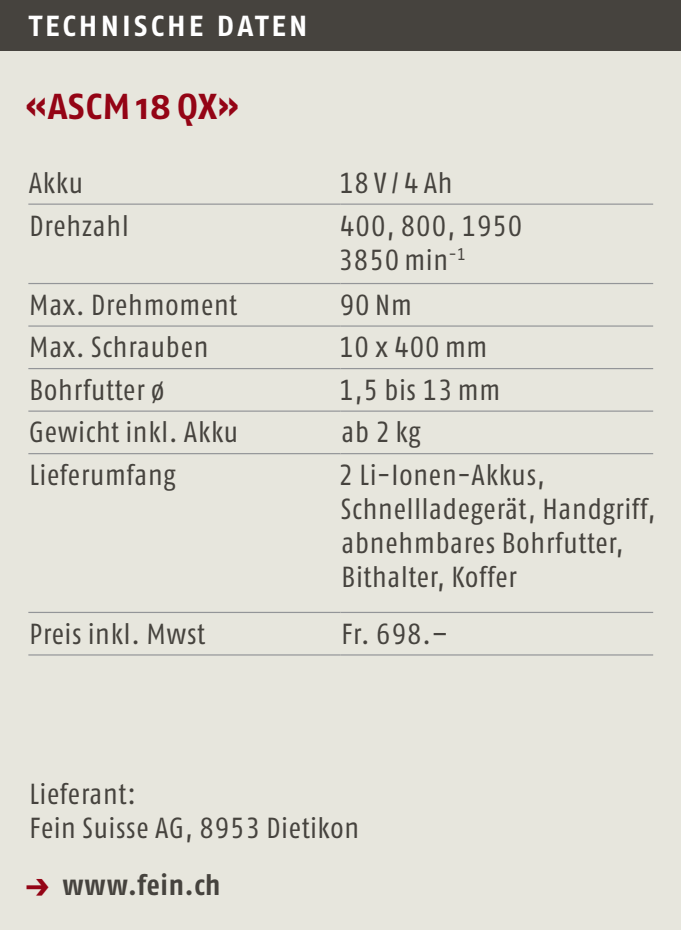
<style>
.page{position:relative;width:681px;height:930px;background:#fff}
.page>*{position:absolute;margin:0;border:0;box-sizing:border-box;transform-origin:0 0}
.t1{font:700 36px "Fago OT";letter-spacing:.02em;color:#940415}
.t2{font:condensed 28.8px/34px "Fago OT";letter-spacing:.03em;color:#46433e}
.t3{font:700 28.8px "Fago OT";letter-spacing:.11em;color:#fff}
.t4{font:700 condensed 28.8px "Fago OT";letter-spacing:.03em;color:#46433e}
.s1{font-stretch:normal;font-size:32px;color:#940415}
</style>
<div class="page">
<div style="left:0;top:0;width:680px;height:51px;background:#46433e"></div>
<div style="left:0;top:51px;width:680px;height:879px;background:#e7e6dd"></div>
<hr style="left:28px;top:203px;width:312px;height:2px;background:#939598">
<hr style="left:340px;top:203px;width:313px;height:2px;background:#939598">
<hr style="left:28px;top:283px;width:312px;height:1px;background:#939598">
<hr style="left:340px;top:283px;width:313px;height:1px;background:#939598">
<hr style="left:28px;top:325px;width:312px;height:2px;background:#939598">
<hr style="left:340px;top:325px;width:313px;height:2px;background:#939598">
<hr style="left:28px;top:368px;width:312px;height:1px;background:#939598">
<hr style="left:340px;top:368px;width:313px;height:1px;background:#939598">
<hr style="left:28px;top:410px;width:312px;height:2px;background:#939598">
<hr style="left:340px;top:410px;width:313px;height:2px;background:#939598">
<hr style="left:28px;top:453px;width:312px;height:1px;background:#939598">
<hr style="left:340px;top:453px;width:313px;height:1px;background:#939598">
<hr style="left:28px;top:612px;width:312px;height:1px;background:#939598">
<hr style="left:340px;top:612px;width:313px;height:1px;background:#939598">
<hr style="left:28px;top:654px;width:312px;height:1px;background:#939598">
<hr style="left:340px;top:654px;width:313px;height:1px;background:#939598">
<p class="t3" style="left:29px;top:8px;width:280px">TECHNISCHE DATEN</p>
<p class="t1" style="left:26px;top:85px;width:214px">«ASCM 18 QX»</p>
<p class="t2" style="left:29px;top:166px;width:56px">Akku</p>
<p class="t2" style="left:339px;top:166px;width:115px">18V/4Ah</p>
<p class="t2" style="left:29px;top:208px;width:101px">Drehzahl</p>
<p class="t2" style="left:338px;top:208px;width:185px">400, 800, 1950<br>3850 min<sup>-1</sup></p>
<p class="t2" style="left:29px;top:288px;width:210px">Max. Drehmoment</p>
<p class="t2" style="left:339px;top:288px;width:73px">90 Nm</p>
<p class="t2" style="left:29px;top:330px;width:181px">Max. Schrauben</p>
<p class="t2" style="left:339px;top:330px;width:150px">10 x 400 mm</p>
<p class="t2" style="left:29px;top:373px;width:136px">Bohrfutter ø</p>
<p class="t2" style="left:339px;top:373px;width:162px">1,5 bis 13 mm</p>
<p class="t2" style="left:29px;top:415px;width:210px">Gewicht inkl. Akku</p>
<p class="t2" style="left:341px;top:415px;width:81px">ab 2 kg</p>
<p class="t2" style="left:29px;top:458px;width:148px">Lieferumfang</p>
<p class="t2" style="left:338px;top:458px;width:318px">2 Li-Ionen-Akkus,<br>Schnellladegerät, Handgriff, abnehmbares Bohrfutter,<br>Bithalter, Koffer</p>
<p class="t2" style="left:29px;top:617px;width:177px">Preis inkl. Mwst</p>
<p class="t2" style="left:341px;top:617px;width:108px">Fr. 698.–</p>
<p class="t2" style="left:29px;top:777px;width:331px">Lieferant:<br>Fein Suisse AG, 8953 Dietikon</p>
<p class="t4" style="left:24px;top:867px;width:198px"><span class="s1">→</span> www.fein.ch</p>
</div>
